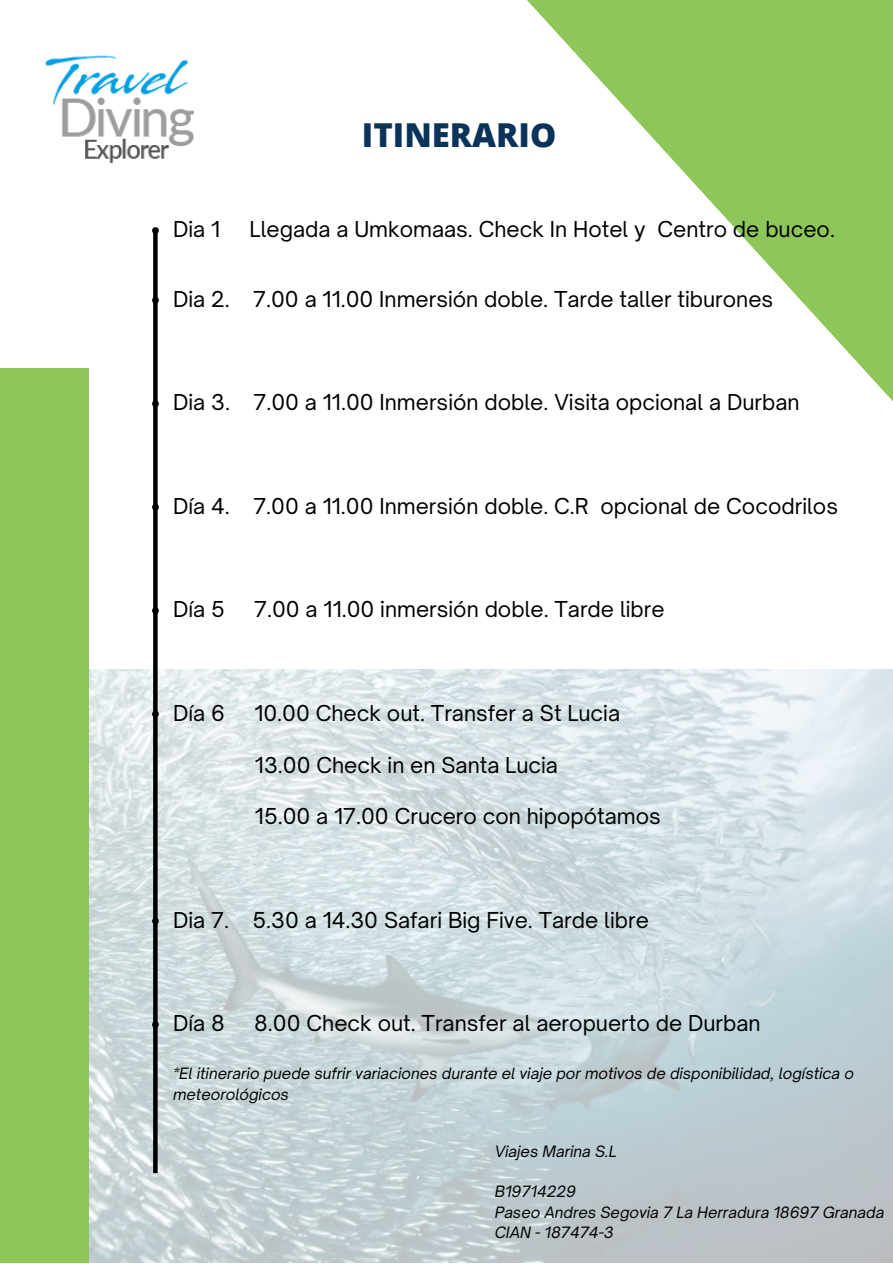
<style>
.page{position:relative;width:893px;height:1264px;background:#fff}
.page>*{position:absolute;margin:0;border:0;box-sizing:border-box;transform-origin:0 0}
.t1{font:800 33px "Open Sans";color:#0a335a}
.t2{font:21px "Open Sauce One";color:#000}
.t3{font:italic 15px/20.2px "Open Sauce One";color:#000}
</style>
<div class="page">
<img style="left:45px;top:55px;width:149px;height:108px">
<svg style="left:527px;top:0;width:365px;height:400px"></svg>
<img style="left:89px;top:670px;width:803px;height:592px">
<div style="left:0;top:368px;width:89px;height:894px;background:#8ec659"></div>
<div style="left:153px;top:228px;width:5px;height:945px;background:#000"></div>
<svg style="left:152px;top:227px;width:7px;height:7px"></svg>
<svg style="left:152px;top:297px;width:7px;height:6px"></svg>
<svg style="left:152px;top:400px;width:7px;height:7px"></svg>
<svg style="left:152px;top:504px;width:7px;height:6px"></svg>
<svg style="left:152px;top:607px;width:7px;height:7px"></svg>
<svg style="left:152px;top:710px;width:7px;height:7px"></svg>
<svg style="left:152px;top:917px;width:7px;height:7px"></svg>
<svg style="left:152px;top:1021px;width:7px;height:6px"></svg>
<h1 class="t1" style="left:362px;top:112px;width:196px">ITINERARIO</h1>
<p class="t2" style="left:173px;top:216px;width:49px">Dia 1</p>
<p class="t2" style="left:250px;top:216px;width:586px">Llegada a Umkomaas. Check In Hotel y Centro de buceo.</p>
<p class="t2" style="left:173px;top:286px;width:601px">Dia 2. 7.00 a 11.00 Inmersión doble. Tarde taller tiburones</p>
<p class="t2" style="left:173px;top:389px;width:628px">Dia 3. 7.00 a 11.00 Inmersión doble. Visita opcional a Durban</p>
<p class="t2" style="left:173px;top:493px;width:666px">Día 4. 7.00 a 11.00 Inmersión doble. C.R opcional de Cocodrilos</p>
<p class="t2" style="left:173px;top:596px;width:53px">Día 5</p>
<p class="t2" style="left:254px;top:596px;width:412px">7.00 a 11.00 inmersión doble. Tarde libre</p>
<p class="t2" style="left:173px;top:700px;width:53px">Día 6</p>
<p class="t2" style="left:254px;top:700px;width:367px">10.00 Check out. Transfer a St Lucia</p>
<p class="t2" style="left:255px;top:751px;width:304px">13.00 Check in en Santa Lucia</p>
<p class="t2" style="left:255px;top:803px;width:407px">15.00 a 17.00 Crucero con hipopótamos</p>
<p class="t2" style="left:173px;top:906px;width:477px">Dia 7. 5.30 a 14.30 Safari Big Five. Tarde libre</p>
<p class="t2" style="left:173px;top:1010px;width:53px">Día 8</p>
<p class="t2" style="left:254px;top:1010px;width:508px">8.00 Check out. Transfer al aeropuerto de Durban</p>
<p class="t3" style="left:173px;top:1063px;width:682px">*El itinerario puede sufrir variaciones durante el viaje por motivos de disponibilidad, logística o meteorológicos</p>
<p class="t3" style="left:494px;top:1141px;width:123px">Viajes Marina S.L</p>
<p class="t3" style="left:494px;top:1181px;width:391px">B19714229<br>Paseo Andres Segovia 7 La Herradura 18697 Granada<br>CIAN - 187474-3</p>
</div>
